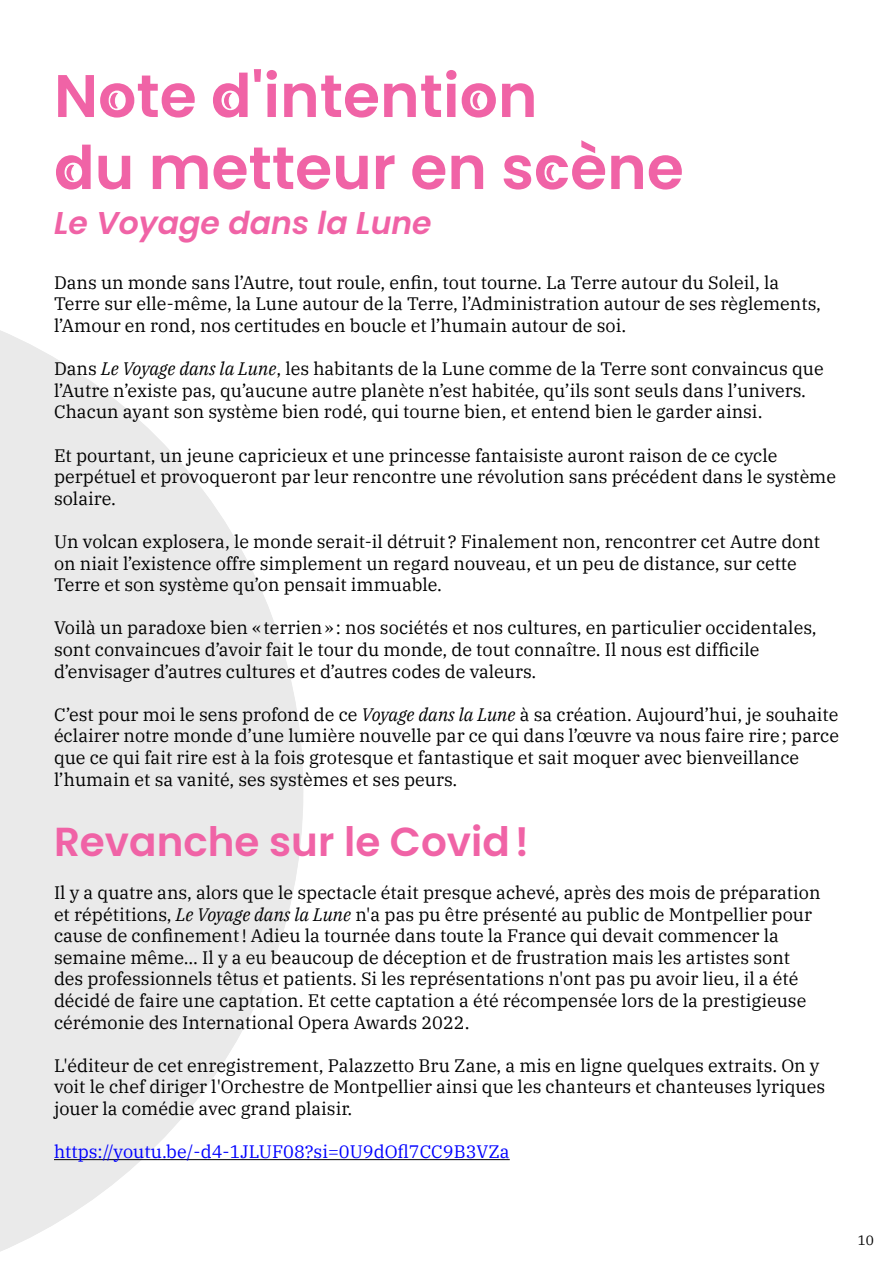
<style>
.page{position:relative;width:893px;height:1263px;background:#fff}
.page>*{position:absolute;margin:0;border:0;box-sizing:border-box;transform-origin:0 0}
.t1{font:600 60px/72px "Poppins";color:#f063a6}
.t2{font:600 40.5px "Poppins";color:#f063a6}
.t3{font:italic 600 31.5px "Poppins";color:#f063a6}
.t4{font:18px/21.6px "IBM Plex Serif";color:#000}
.t5{font:18px "IBM Plex Serif";color:#00f}
.t6{font:13.5px "IBM Plex Serif";color:#000}
.s1{font-style:italic}
</style>
<div class="page">
<svg style="left:0;top:330px;width:303px;height:922px"></svg>
<hr style="left:54px;top:1159px;width:456px;height:1px;background:#000">
<svg style="left:110px;top:92px;width:8px;height:17px"></svg>
<svg style="left:224px;top:92px;width:8px;height:17px"></svg>
<svg style="left:472px;top:92px;width:9px;height:17px"></svg>
<svg style="left:546px;top:164px;width:8px;height:17px"></svg>
<svg style="left:66px;top:164px;width:8px;height:17px"></svg>
<h1 class="t1" style="left:54px;top:60px;width:631px">Note d'intention<br>du metteur en scène</h1>
<h3 class="t3" style="left:54px;top:205px;width:379px">Le Voyage dans la Lune</h3>
<p class="t4" style="left:54px;top:270px;width:768px">Dans un monde sans l’Autre, tout roule, enfin, tout tourne. La Terre autour du Soleil, la<br>Terre sur elle-même, la Lune autour de la Terre, l’Administration autour de ses règlements, l’Amour en rond, nos certitudes en boucle et l’humain autour de soi.</p>
<p class="t4" style="left:54px;top:356px;width:771px">Dans <span class="s1">Le Voyage dans la Lune</span>, les habitants de la Lune comme de la Terre sont convaincus que l’Autre n’existe pas, qu’aucune autre planète n’est habitée, qu’ils sont seuls dans l’univers.<br>Chacun ayant son système bien rodé, qui tourne bien, et entend bien le garder ainsi.</p>
<p class="t4" style="left:54px;top:443px;width:784px">Et pourtant, un jeune capricieux et une princesse fantaisiste auront raison de ce cycle perpétuel et provoqueront par leur rencontre une révolution sans précédent dans le système solaire.</p>
<p class="t4" style="left:54px;top:529px;width:768px">Un volcan explosera, le monde serait-il détruit ? Finalement non, rencontrer cet Autre dont on niait l’existence offre simplement un regard nouveau, et un peu de distance, sur cette<br>Terre et son système qu’on pensait immuable.</p>
<p class="t4" style="left:54px;top:616px;width:764px">Voilà un paradoxe bien «terrien»: nos sociétés et nos cultures, en particulier occidentales, sont convaincues d’avoir fait le tour du monde, de tout connaître. Il nous est difficile d’envisager d’autres cultures et d’autres codes de valeurs.</p>
<p class="t4" style="left:54px;top:702px;width:786px">C’est pour moi le sens profond de ce <span class="s1">Voyage dans la Lune</span> à sa création. Aujourd’hui, je souhaite éclairer notre monde d’une lumière nouvelle par ce qui dans l’œuvre va nous faire rire; parce que ce qui fait rire est à la fois grotesque et fantastique et sait moquer avec bienveillance l’humain et sa vanité, ses systèmes et ses peurs.</p>
<h2 class="t2" style="left:54px;top:818px;width:477px">Revanche sur le Covid!</h2>
<p class="t4" style="left:54px;top:880px;width:768px">Il y a quatre ans, alors que le spectacle était presque achevé, après des mois de préparation et répétitions, <span class="s1">Le Voyage dans la Lune</span> n'a pas pu être présenté au public de Montpellier pour cause de confinement! Adieu la tournée dans toute la France qui devait commencer la semaine même... Il y a eu beaucoup de déception et de frustration mais les artistes sont des professionnels têtus et patients. Si les représentations n'ont pas pu avoir lieu, il a été décidé de faire une captation. Et cette captation a été récompensée lors de la prestigieuse cérémonie des International Opera Awards 2022.</p>
<p class="t4" style="left:54px;top:1053px;width:773px">L'éditeur de cet enregistrement, Palazzetto Bru Zane, a mis en ligne quelques extraits. On y voit le chef diriger l'Orchestre de Montpellier ainsi que les chanteurs et chanteuses lyriques jouer la comédie avec grand plaisir.</p>
<p class="t5" style="left:54px;top:1138px;width:457px">https://youtu.be/-d4-1JLUF08?si=0U9dOfl7CC9B3VZa</p>
<p class="t6" style="left:858px;top:1230px;width:18px">10</p>
</div>
